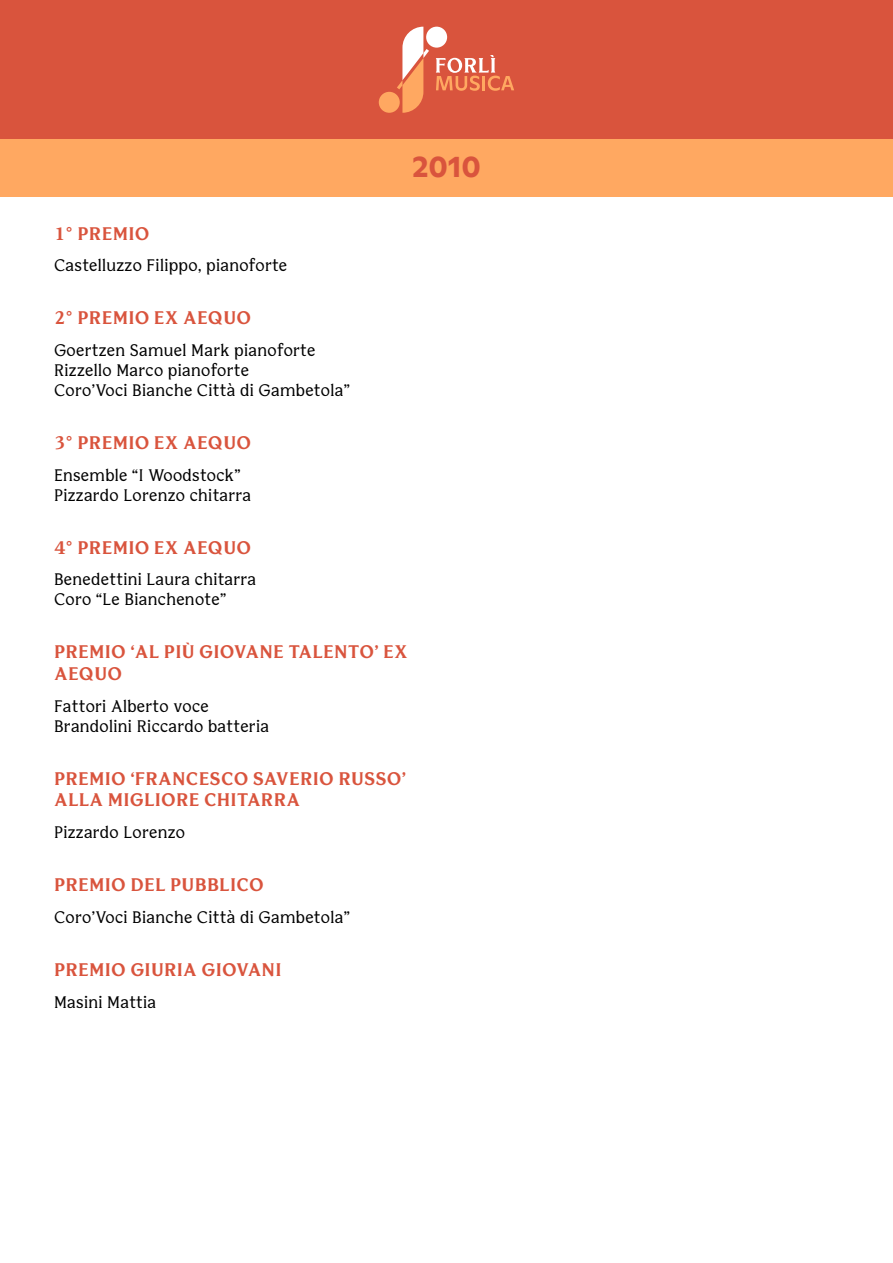
<style>
.page{position:relative;width:893px;height:1263px;background:#fff}
.page>*{position:absolute;margin:0;border:0;box-sizing:border-box;transform-origin:0 0}
.t1{font:700 30px "Ginto";color:#d9543d}
.Premi{font:700 18px/21.6px "Bianco Serif";letter-spacing:.01em;color:#d9543d}
.Body{font:16.5px "Bianco Serif";letter-spacing:.02em;color:#000}
</style>
<div class="page">
<div style="left:0;top:0;width:893px;height:139px;background:#d9543d"></div>
<div style="left:0;top:139px;width:893px;height:57px;background:#ffa861"></div>
<div style="left:379px;top:92px;width:21px;height:21px;background:#ffa861;border-radius:50%"></div>
<div style="left:426px;top:27px;width:21px;height:21px;background:#fff;border-radius:50%"></div>
<svg style="left:397px;top:27px;width:32px;height:86px"></svg>
<svg style="left:436px;top:55px;width:78px;height:36px"></svg>
<p class="t1" style="left:412px;top:144px;width:70px">2010</p>
<p class="Premi" style="left:54px;top:224px;width:97px">1° PREMIO</p>
<p class="Body" style="left:54px;top:255px;width:235px">Castelluzzo Filippo, pianoforte</p>
<p class="Premi" style="left:54px;top:309px;width:199px">2° PREMIO EX AEQUO</p>
<p class="Body" style="left:54px;top:340px;width:263px">Goertzen Samuel Mark pianoforte</p>
<p class="Body" style="left:54px;top:360px;width:197px">Rizzello Marco pianoforte</p>
<p class="Body" style="left:54px;top:380px;width:297px">Coro’Voci Bianche Città di Gambetola”</p>
<p class="Premi" style="left:54px;top:434px;width:199px">3° PREMIO EX AEQUO</p>
<p class="Body" style="left:54px;top:465px;width:188px">Ensemble “I Woodstock”</p>
<p class="Body" style="left:54px;top:484px;width:199px">Pizzardo Lorenzo chitarra</p>
<p class="Premi" style="left:54px;top:538px;width:199px">4° PREMIO EX AEQUO</p>
<p class="Body" style="left:54px;top:569px;width:204px">Benedettini Laura chitarra</p>
<p class="Body" style="left:54px;top:589px;width:174px">Coro “Le Bianchenote”</p>
<p class="Premi" style="left:54px;top:643px;width:355px">PREMIO ‘AL PIÙ GIOVANE TALENTO’ EX<br>AEQUO</p>
<p class="Body" style="left:54px;top:696px;width:156px">Fattori Alberto voce</p>
<p class="Body" style="left:54px;top:715px;width:217px">Brandolini Riccardo batteria</p>
<p class="Premi" style="left:54px;top:769px;width:354px">PREMIO ‘FRANCESCO SAVERIO RUSSO’<br>ALLA MIGLIORE CHITARRA</p>
<p class="Body" style="left:54px;top:822px;width:133px">Pizzardo Lorenzo</p>
<p class="Premi" style="left:54px;top:876px;width:211px">PREMIO DEL PUBBLICO</p>
<p class="Body" style="left:54px;top:907px;width:297px">Coro’Voci Bianche Città di Gambetola”</p>
<p class="Premi" style="left:54px;top:961px;width:229px">PREMIO GIURIA GIOVANI</p>
<p class="Body" style="left:54px;top:992px;width:104px">Masini Mattia</p>
</div>
